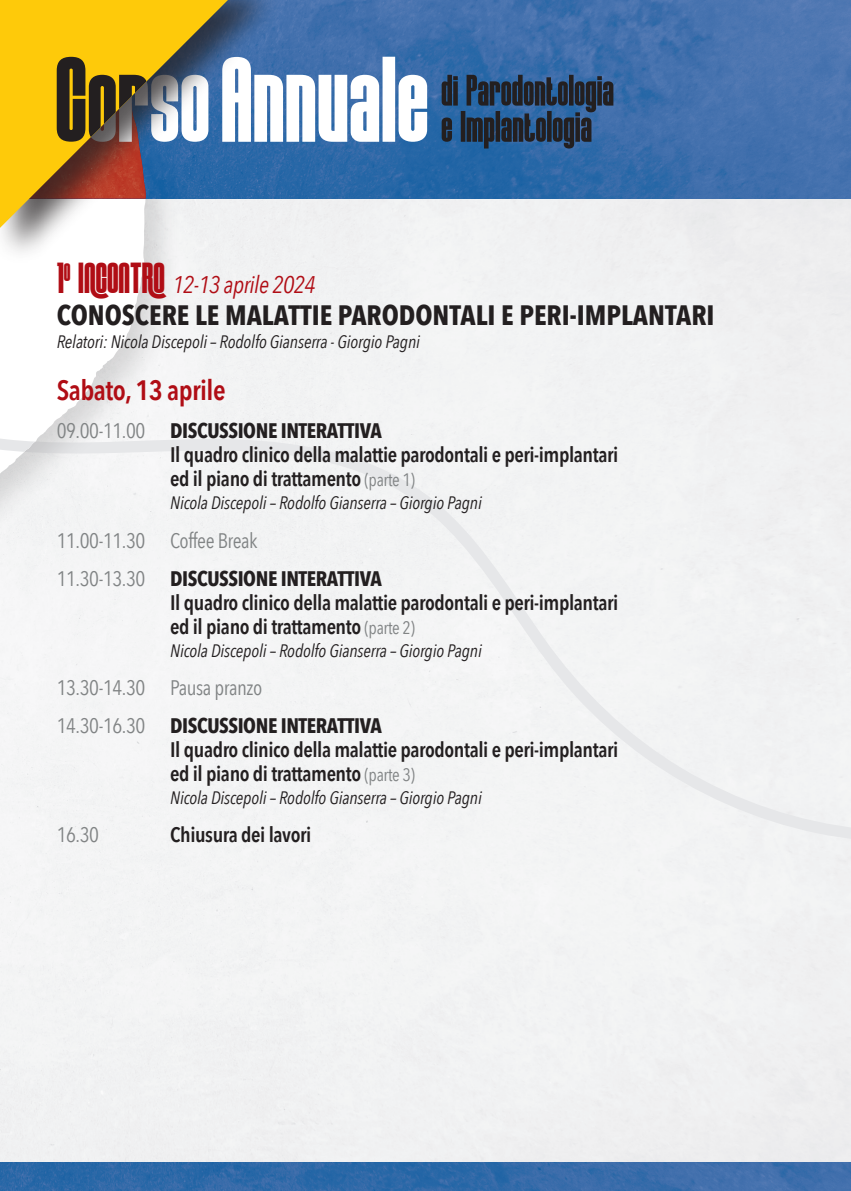
<style>
.page{position:relative;width:851px;height:1191px;background:#fff}
.page>*{position:absolute;margin:0;border:0;box-sizing:border-box;transform-origin:0 0}
.t1{font:700 28px "Avenir Next Condensed";color:#231f20}
.t2{font:600 28px "Avenir Next Condensed";letter-spacing:-.02em;color:#b00d15}
.t3{font:italic 24px "Avenir Next Condensed";letter-spacing:-.02em;color:#b00d15}
.t4{font:600 21px/24px "Avenir Next Condensed";letter-spacing:-.02em;color:#231f20}
.t5{font:21px/38.2px "Avenir Next Condensed";letter-spacing:-.02em;color:#818485}
.t6{font:italic 18px "Avenir Next Condensed";letter-spacing:-.01em;color:#231f20}
.s1{font-family:"MUSCULARSTRENGTH";font-weight:700;font-style:normal;font-size:36px}
.s2{font-weight:400;color:#818485}
.s3{font-weight:700}
.s4{font-weight:400;font-size:18px;color:#818485}
.s5{font-weight:700;color:#231f20}
</style>
<div class="page">
<div style="left:0;top:198px;width:850px;height:643px;background:#f2f3f4"></div>
<div style="left:0;top:0;width:184px;height:595px;background:#231f20;opacity:.15"></div>
<svg style="left:0;top:266px;width:146px;height:291px"></svg>
<img style="left:283px;top:0;width:567px;height:198px">
<img style="left:0;top:1162px;width:850px;height:29px">
<div style="left:0;top:0;width:283px;height:266px;background:#231f20;opacity:.75"></div>
<svg style="left:0;top:0;width:245px;height:228px"></svg>
<svg style="left:222px;top:57px;width:205px;height:85px"></svg>
<svg style="left:0;top:0;width:208px;height:198px;background:#b39436"></svg>
<svg style="left:441px;top:75px;width:172px;height:73px;background:#2a4566"></svg>
<p class="t3" style="left:57px;top:270px;width:260px"><span class="s1">1</span><sup>O</sup> <span class="s1">INCONTRO</span> 12-13 aprile 2024</p>
<h1 class="t1" style="left:57px;top:298px;width:659px">CONOSCERE LE MALATTIE PARODONTALI E PERI-IMPLANTARI</h1>
<p class="t6" style="left:57px;top:331px;width:365px">Relatori: Nicola Discepoli – Rodolfo Gianserra - Giorgio Pagni</p>
<h1 class="t2" style="left:57px;top:366px;width:170px">Sabato, 13 aprile</h1>
<p class="t4" style="left:170px;top:418px;width:449px;text-indent:-113px"><span class="s2">09.00-11.00</span> <span class="s3">DISCUSSIONE INTERATTIVA<br></span>Il quadro clinico della malattie parodontali e peri-implantari ed il piano di trattamento <span class="s4">(parte 1)</span></p>
<p class="t6" style="left:170px;top:492px;width:313px">Nicola Discepoli – Rodolfo Gianserra – Giorgio Pagni</p>
<p class="t5" style="left:57px;top:520px;width:326px">11.00-11.30 Coffee Break<br>11.30-13.30 <span class="s5">DISCUSSIONE INTERATTIVA</span></p>
<p class="t4" style="left:170px;top:590px;width:449px">Il quadro clinico della malattie parodontali e peri-implantari ed il piano di trattamento <span class="s4">(parte 2)</span></p>
<p class="t6" style="left:170px;top:640px;width:313px">Nicola Discepoli – Rodolfo Gianserra – Giorgio Pagni</p>
<p class="t5" style="left:57px;top:667px;width:326px">13.30-14.30 Pausa pranzo<br>14.30-16.30 <span class="s5">DISCUSSIONE INTERATTIVA</span></p>
<p class="t4" style="left:170px;top:737px;width:449px">Il quadro clinico della malattie parodontali e peri-implantari ed il piano di trattamento <span class="s4">(parte 3)</span></p>
<p class="t6" style="left:170px;top:787px;width:313px">Nicola Discepoli – Rodolfo Gianserra – Giorgio Pagni</p>
<p class="t5" style="left:57px;top:815px;width:44px">16.30</p>
<p class="t4" style="left:170px;top:822px;width:143px">Chiusura dei lavori</p>
</div>
